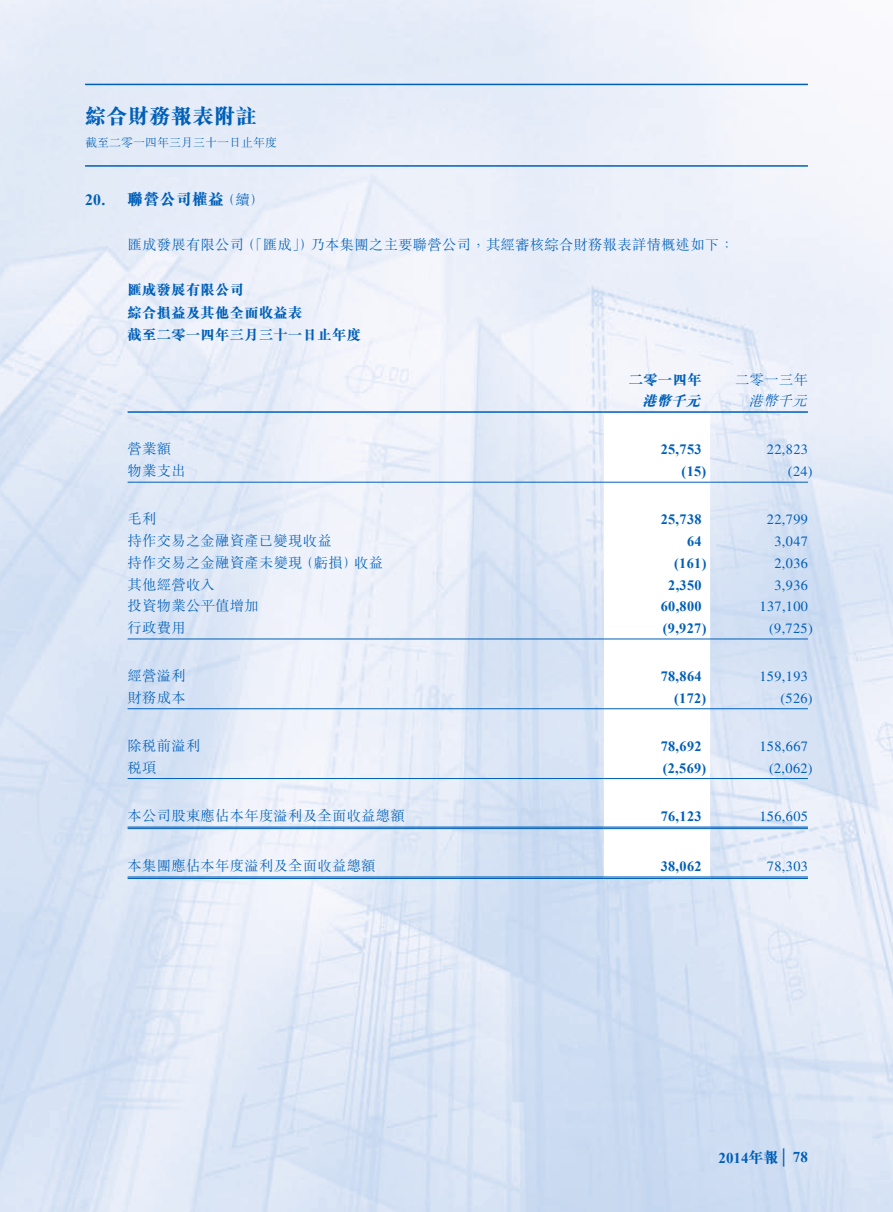
<style>
.page{position:relative;width:893px;height:1212px;background:#fff}
.page>*{position:absolute;margin:0;border:0;box-sizing:border-box;transform-origin:0 0}
.t1{font:800 21px "M Sung HK";letter-spacing:.025em;color:#005fb9}
.t2{font:800 15.75px "M Sung HK";letter-spacing:.025em;color:#005fb9}
.t3{font:700 15.75px "Times New Roman";color:#005fb9}
.t4{font:700 15px "Times New Roman";color:#005fb9}
.t5{font:300 14.25px "M Sung HK";letter-spacing:.025em;color:#005fb9}
.t6{font:14.25px "Times LT Std";letter-spacing:.025em;color:#005fb9}
.t7{font:700 14.25px "Times New Roman";letter-spacing:.025em;color:#005fb9}
.t8{font:800 14.25px/22.5px "M Sung HK";letter-spacing:.025em;color:#005fb9}
.t9{font:italic 300 14.25px "M Sung HK";color:#005fb9}
.t10{font:italic 800 14.25px "M Sung HK";color:#005fb9}
.t11{font:300 12px "M Sung HK";color:#005fb9}
.s1{font-family:"M Sung HK";font-weight:800}
</style>
<div class="page">
<img style="left:0;top:0;width:893px;height:1212px">
<hr style="left:85px;top:165px;width:723px;height:2px;background:#005fb9">
<hr style="left:85px;top:84px;width:723px;height:1px;background:#005fb9">
<svg style="left:604px;top:413px;width:106px;height:465px"></svg>
<hr style="left:128px;top:411px;width:476px;height:2px;background:#005fb9">
<hr style="left:604px;top:411px;width:106px;height:2px;background:#005fb9">
<hr style="left:710px;top:411px;width:98px;height:2px;background:#005fb9">
<hr style="left:128px;top:482px;width:476px;height:1px;background:#005fb9">
<hr style="left:604px;top:482px;width:106px;height:1px;background:#005fb9">
<hr style="left:710px;top:482px;width:98px;height:1px;background:#005fb9">
<hr style="left:128px;top:639px;width:476px;height:1px;background:#005fb9">
<hr style="left:604px;top:639px;width:106px;height:1px;background:#005fb9">
<hr style="left:710px;top:639px;width:98px;height:1px;background:#005fb9">
<hr style="left:128px;top:708px;width:476px;height:1px;background:#005fb9">
<hr style="left:604px;top:708px;width:106px;height:1px;background:#005fb9">
<hr style="left:710px;top:708px;width:98px;height:1px;background:#005fb9">
<hr style="left:128px;top:778px;width:476px;height:1px;background:#005fb9">
<hr style="left:604px;top:778px;width:106px;height:1px;background:#005fb9">
<hr style="left:710px;top:778px;width:98px;height:1px;background:#005fb9">
<hr style="left:128px;top:826px;width:476px;height:2px;background:#005fb9">
<hr style="left:128px;top:828px;width:476px;height:1px;background:#005fb9">
<hr style="left:604px;top:826px;width:106px;height:2px;background:#005fb9">
<hr style="left:604px;top:828px;width:106px;height:1px;background:#005fb9">
<hr style="left:710px;top:826px;width:98px;height:2px;background:#005fb9">
<hr style="left:710px;top:828px;width:98px;height:1px;background:#005fb9">
<hr style="left:128px;top:876px;width:476px;height:1px;background:#005fb9">
<hr style="left:128px;top:878px;width:476px;height:1px;background:#005fb9">
<hr style="left:604px;top:876px;width:106px;height:1px;background:#005fb9">
<hr style="left:604px;top:878px;width:106px;height:1px;background:#005fb9">
<hr style="left:710px;top:876px;width:98px;height:1px;background:#005fb9">
<hr style="left:710px;top:878px;width:98px;height:1px;background:#005fb9">
<h1 class="t1" style="left:85px;top:101px;width:173px">綜合財務報表附註</h1>
<p class="t11" style="left:85px;top:134px;width:193px">截至二零一四年三月三十一日止年度</p>
<p class="t3" style="left:85px;top:189px;width:22px">20.</p>
<p class="t2" style="left:128px;top:189px;width:98px">聯營公司權益</p>
<p class="t5" style="left:221px;top:190px;width:45px">（續(</p>
<p class="t5" style="left:311px;top:235px;width:425px">乃本集團之主要聯營公司，其經審核綜合財務報表詳情概述如下：</p>
<p class="t5" style="left:128px;top:235px;width:118px">匯成發展有限公司</p>
<p class="t8" style="left:128px;top:278px;width:235px">匯成發展有限公司<br>綜合損益及其他全面收益表<br>截至二零一四年三月三十一日止年度</p>
<p class="t5" style="left:241px;top:235px;width:75px">（「匯成」）</p>
<p class="t8" style="left:629px;top:368px;width:74px">二零一四年</p>
<p class="t10" style="left:642px;top:391px;width:65px">港幣千元</p>
<p class="t5" style="left:735px;top:369px;width:74px">二零一三年</p>
<p class="t9" style="left:748px;top:391px;width:65px">港幣千元</p>
<p class="t5" style="left:128px;top:439px;width:45px">營業額</p>
<p class="t7" style="left:661px;top:440px;width:42px">25,753</p>
<p class="t6" style="left:767px;top:442px;width:42px">22,823</p>
<p class="t5" style="left:128px;top:461px;width:60px">物業支出</p>
<p class="t7" style="left:682px;top:462px;width:26px">)15(</p>
<p class="t6" style="left:788px;top:463px;width:26px">)24(</p>
<p class="t5" style="left:128px;top:509px;width:30px">毛利</p>
<p class="t7" style="left:661px;top:510px;width:42px">25,738</p>
<p class="t6" style="left:767px;top:511px;width:42px">22,799</p>
<p class="t5" style="left:128px;top:531px;width:206px">持作交易之金融資產已變現收益</p>
<p class="t7" style="left:687px;top:531px;width:16px">64</p>
<p class="t6" style="left:774px;top:533px;width:35px">3,047</p>
<p class="t5" style="left:128px;top:552px;width:176px">持作交易之金融資產未變現</p>
<p class="t5" style="left:299px;top:552px;width:60px">（虧損）</p>
<p class="t5" style="left:354px;top:552px;width:30px">收益</p>
<p class="t7" style="left:674px;top:553px;width:34px">)161(</p>
<p class="t6" style="left:774px;top:555px;width:35px">2,036</p>
<p class="t5" style="left:128px;top:574px;width:89px">其他經營收入</p>
<p class="t7" style="left:668px;top:575px;width:35px">2,350</p>
<p class="t6" style="left:774px;top:577px;width:35px">3,936</p>
<p class="t5" style="left:128px;top:596px;width:133px">投資物業公平值增加</p>
<p class="t7" style="left:661px;top:597px;width:42px">60,800</p>
<p class="t6" style="left:759px;top:598px;width:50px">137,100</p>
<p class="t5" style="left:128px;top:618px;width:60px">行政費用</p>
<p class="t7" style="left:663px;top:618px;width:45px">)9,927(</p>
<p class="t6" style="left:769px;top:620px;width:45px">)9,725(</p>
<p class="t5" style="left:128px;top:666px;width:60px">經營溢利</p>
<p class="t7" style="left:661px;top:666px;width:42px">78,864</p>
<p class="t6" style="left:759px;top:668px;width:50px">159,193</p>
<p class="t5" style="left:128px;top:687px;width:60px">財務成本</p>
<p class="t7" style="left:674px;top:688px;width:34px">)172(</p>
<p class="t6" style="left:780px;top:690px;width:34px">)526(</p>
<p class="t5" style="left:128px;top:735px;width:74px">除稅前溢利</p>
<p class="t7" style="left:661px;top:736px;width:42px">78,692</p>
<p class="t6" style="left:759px;top:738px;width:50px">158,667</p>
<p class="t5" style="left:128px;top:757px;width:30px">稅項</p>
<p class="t7" style="left:663px;top:758px;width:45px">)2,569(</p>
<p class="t6" style="left:769px;top:760px;width:45px">)2,062(</p>
<p class="t5" style="left:128px;top:805px;width:279px">本公司股東應佔本年度溢利及全面收益總額</p>
<p class="t7" style="left:661px;top:806px;width:42px">76,123</p>
<p class="t6" style="left:759px;top:808px;width:50px">156,605</p>
<p class="t5" style="left:128px;top:855px;width:249px">本集團應佔本年度溢利及全面收益總額</p>
<p class="t7" style="left:661px;top:856px;width:42px">38,062</p>
<p class="t6" style="left:767px;top:858px;width:42px">78,303</p>
<p class="t4" style="left:719px;top:1147px;width:91px">2014<span class="s1">年報</span>│ 78</p>
</div>
